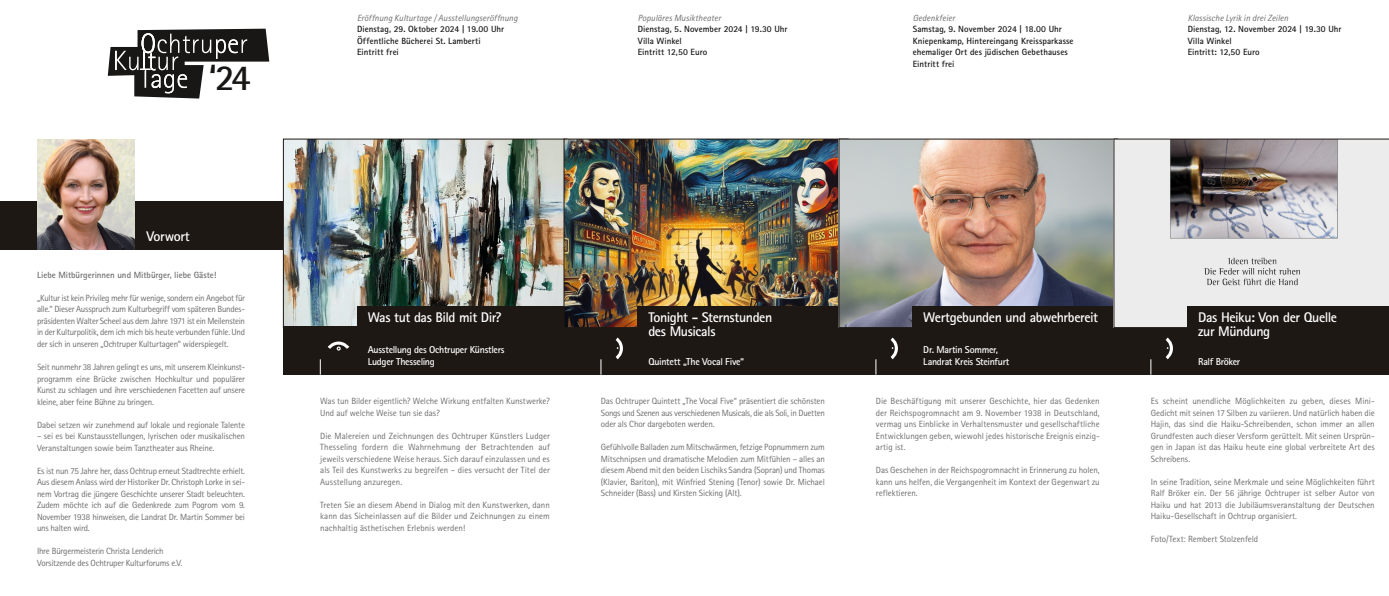
<style>
.page{position:relative;width:1389px;height:596px;background:#fff}
.page>*{position:absolute;margin:0;border:0;box-sizing:border-box;transform-origin:0 0}
.t1{font:700 36.6px "Rotis Sans Serif";color:#181716}
.t2{font:700 14px/14px "Rotis Sans Serif";letter-spacing:-.03em;color:#fff}
.t3{font:700 10px/12px "Rotis Sans Serif";letter-spacing:-.03em;color:#fff}
.t4{font:9px/11.5px "Rotis Sans Serif";letter-spacing:-.015em;color:#6e6e6e;text-align:justify}
.t5{font:700 9px/11.5px "Rotis Sans Serif";letter-spacing:.005em;color:#181716}
.t6{font:italic 9px "Rotis Sans Serif";color:#6e6e6e}
.t7{font:700 9px "Rotis Sans Serif";color:#6e6e6e}
</style>
<div class="page">
<div style="left:0;top:201px;width:283px;height:48px;background:#1e1814"></div>
<img style="left:285px;top:141px;width:279px;height:184px">
<div style="left:357px;top:306px;width:207px;height:33px;background:#1e1814"></div>
<div style="left:283px;top:326px;width:1106px;height:48px;background:#1e1814"></div>
<img style="left:566px;top:141px;width:273px;height:184px">
<div style="left:638px;top:306px;width:201px;height:33px;background:#1e1814"></div>
<svg style="left:616px;top:337px;width:7px;height:22px"></svg>
<img style="left:841px;top:141px;width:273px;height:184px">
<div style="left:913px;top:306px;width:201px;height:33px;background:#1e1814"></div>
<svg style="left:891px;top:337px;width:7px;height:22px"></svg>
<svg style="left:1114px;top:139px;width:275px;height:188px"></svg>
<div style="left:1188px;top:306px;width:201px;height:33px;background:#1e1814"></div>
<svg style="left:320px;top:359px;width:1px;height:15px"></svg>
<svg style="left:601px;top:359px;width:1px;height:15px"></svg>
<svg style="left:876px;top:359px;width:1px;height:15px"></svg>
<svg style="left:1151px;top:359px;width:1px;height:15px"></svg>
<svg style="left:108px;top:29px;width:161px;height:69px"></svg>
<svg style="left:328px;top:341px;width:21px;height:9px"></svg>
<img style="left:37px;top:139px;width:98px;height:110px">
<svg style="left:1166px;top:337px;width:7px;height:22px"></svg>
<h1 class="t1" style="left:209px;top:54px;width:44px">‘24</h1>
<h2 class="t2" style="left:147px;top:229px;width:45px">Vorwort</h2>
<p class="t7" style="left:37px;top:269px;width:181px">Liebe Mitbürgerinnen und Mitbürger, liebe Gäste!</p>
<p class="t4" style="left:37px;top:292px;width:210px">„Kultur ist kein Privileg mehr für wenige, sondern ein Angebot für alle.“ Dieser Ausspruch zum Kulturbegriff vom späteren Bundes&shy;präsidenten Walter Scheel aus dem Jahre 1971 ist ein Meilenstein in der Kulturpolitik, dem ich mich bis heute verbunden fühle. Und der sich in unseren „Ochtruper Kulturtagen“ widerspiegelt.</p>
<p class="t4" style="left:37px;top:361px;width:210px">Seit nunmehr 38 Jahren gelingt es uns, mit unserem Kleinkunst&shy;programm eine Brücke zwischen Hochkultur und populärer Kunst zu schlagen und ihre verschiedenen Facetten auf unsere kleine, aber feine Bühne zu bringen.</p>
<p class="t4" style="left:37px;top:418px;width:210px">Dabei setzen wir zunehmend auf lokale und regionale Talente</p>
<p class="t4" style="left:37px;top:430px;width:210px">– sei es bei Kunstausstellungen, lyrischen oder musikalischen<br>Veranstaltungen sowie beim Tanztheater aus Rheine.</p>
<p class="t4" style="left:37px;top:464px;width:210px">Es ist nun 75 Jahre her, dass Ochtrup erneut Stadtrechte erhielt.<br>Aus diesem Anlass wird der Historiker Dr. Christoph Lorke in sei&shy;nem Vortrag die jüngere Geschichte unserer Stadt beleuchten.<br>Zudem möchte ich auf die Gedenkrede zum Pogrom vom 9.<br>November 1938 hinweisen, die Landrat Dr. Martin Sommer bei uns halten wird.</p>
<p class="t4" style="left:37px;top:545px;width:147px">Ihre Bürgermeisterin Christa Lenderich<br>Vorsitzende des Ochtruper Kulturforums e.V.</p>
<p class="t6" style="left:357px;top:12px;width:162px">Eröffnung Kulturtage / Ausstellungseröffnung</p>
<p class="t5" style="left:357px;top:23px;width:149px">Dienstag, 29. Oktober 2024 | 19.00 Uhr<br>Öffentliche Bücherei St. Lamberti<br>Eintritt frei</p>
<p class="t6" style="left:638px;top:12px;width:85px">Populäres Musiktheater</p>
<p class="t5" style="left:638px;top:23px;width:151px">Dienstag, 5. November 2024 | 19.30 Uhr<br>Villa Winkel<br>Eintritt 12,50 Euro</p>
<p class="t6" style="left:913px;top:12px;width:44px">Gedenkfeier</p>
<p class="t5" style="left:913px;top:23px;width:162px">Samstag, 9. November 2024 | 18.00 Uhr Kniepenkamp, Hintereingang Kreissparkasse ehemaliger Ort des jüdischen Gebethauses Eintritt frei</p>
<p class="t6" style="left:1188px;top:12px;width:102px">Klassische Lyrik in drei Zeilen</p>
<p class="t5" style="left:1188px;top:23px;width:155px">Dienstag, 12. November 2024 | 19.30 Uhr<br>Villa Winkel<br>Eintritt: 12,50 Euro</p>
<h2 class="t2" style="left:368px;top:310px;width:135px">Was tut das Bild mit Dir?</h2>
<p class="t3" style="left:368px;top:343px;width:138px">Ausstellung des Ochtruper Künstlers<br>Ludger Thesseling</p>
<p class="t4" style="left:320px;top:395px;width:231px">Was tun Bilder eigentlich? Welche Wirkung entfalten Kunstwerke?<br>Und auf welche Weise tun sie das?</p>
<p class="t4" style="left:320px;top:429px;width:231px">Die Malereien und Zeichnungen des Ochtruper Künstlers Ludger Thesseling fordern die Wahrnehmung der Betrachtenden auf jeweils verschiedene Weise heraus. Sich darauf einzulassen und es als Teil des Kunstwerks zu begreifen – dies versucht der Titel der Ausstellung anzuregen.</p>
<p class="t4" style="left:320px;top:498px;width:231px">Treten Sie an diesem Abend in Dialog mit den Kunstwerken, dann kann das Sicheinlassen auf die Bilder und Zeichnungen zu einem nachhaltig ästhetischen Erlebnis werden!</p>
<h2 class="t2" style="left:648px;top:310px;width:125px">Tonight - Sternstunden des Musicals</h2>
<p class="t3" style="left:648px;top:355px;width:97px">Quintett „The Vocal Five“</p>
<p class="t4" style="left:601px;top:395px;width:226px">Das Ochtruper Quintett „The Vocal Five“ präsentiert die schönsten Songs und Szenen aus verschiedenen Musicals, die als Soli, in Duetten oder als Chor dargeboten werden.</p>
<p class="t4" style="left:601px;top:441px;width:226px">Gefühlvolle Balladen zum Mitschwärmen, fetzige Popnummern zum Mitschnipsen und dramatische Melodien zum Mitfühlen – alles an diesem Abend mit den beiden Lischiks Sandra (Sopran) und Thomas (Klavier, Bariton), mit Winfried Stening (Tenor) sowie Dr. Michael Schneider (Bass) und Kirsten Sicking (Alt).</p>
<h2 class="t2" style="left:923px;top:310px;width:176px">Wertgebunden und abwehrbereit</h2>
<p class="t3" style="left:923px;top:343px;width:88px">Dr. Martin Sommer,<br>Landrat Kreis Steinfurt</p>
<p class="t4" style="left:876px;top:395px;width:225px">Die Beschäftigung mit unserer Geschichte, hier das Gedenken der Reichspogromnacht am 9. November 1938 in Deutschland, vermag uns Einblicke in Verhaltensmuster und gesellschaftliche Entwicklungen geben, wiewohl jedes historische Ereignis einzig&shy;artig ist.</p>
<p class="t4" style="left:876px;top:464px;width:225px">Das Geschehen in der Reichspogromnacht in Erinnerung zu holen, kann uns helfen, die Vergangenheit im Kontext der Gegenwart zu reflektieren.</p>
<h2 class="t2" style="left:1198px;top:310px;width:140px">Das Heiku: Von der Quelle zur Mündung</h2>
<p class="t3" style="left:1198px;top:355px;width:43px">Ralf Bröker</p>
<p class="t4" style="left:1151px;top:395px;width:225px">Es scheint unendliche Möglichkeiten zu geben, dieses Mini-Gedicht mit seinen 17 Silben zu variieren. Und natürlich haben die Hajin, das sind die Haiku-Schreibenden, schon immer an allen Grundfesten auch dieser Versform gerüttelt. Mit seinen Ursprün&shy;gen in Japan ist das Haiku heute eine global verbreitete Art des Schreibens.</p>
<p class="t4" style="left:1151px;top:475px;width:225px">In seine Tradition, seine Merkmale und seine Möglichkeiten führt Ralf Bröker ein. Der 56 jährige Ochtruper ist selber Autor von Haiku und hat 2013 die Jubiläumsveranstaltung der Deutschen Haiku-Gesellschaft in Ochtrup organisiert.</p>
<p class="t4" style="left:1151px;top:533px;width:109px">Foto/Text: Rembert Stolzenfeld</p>
</div>
